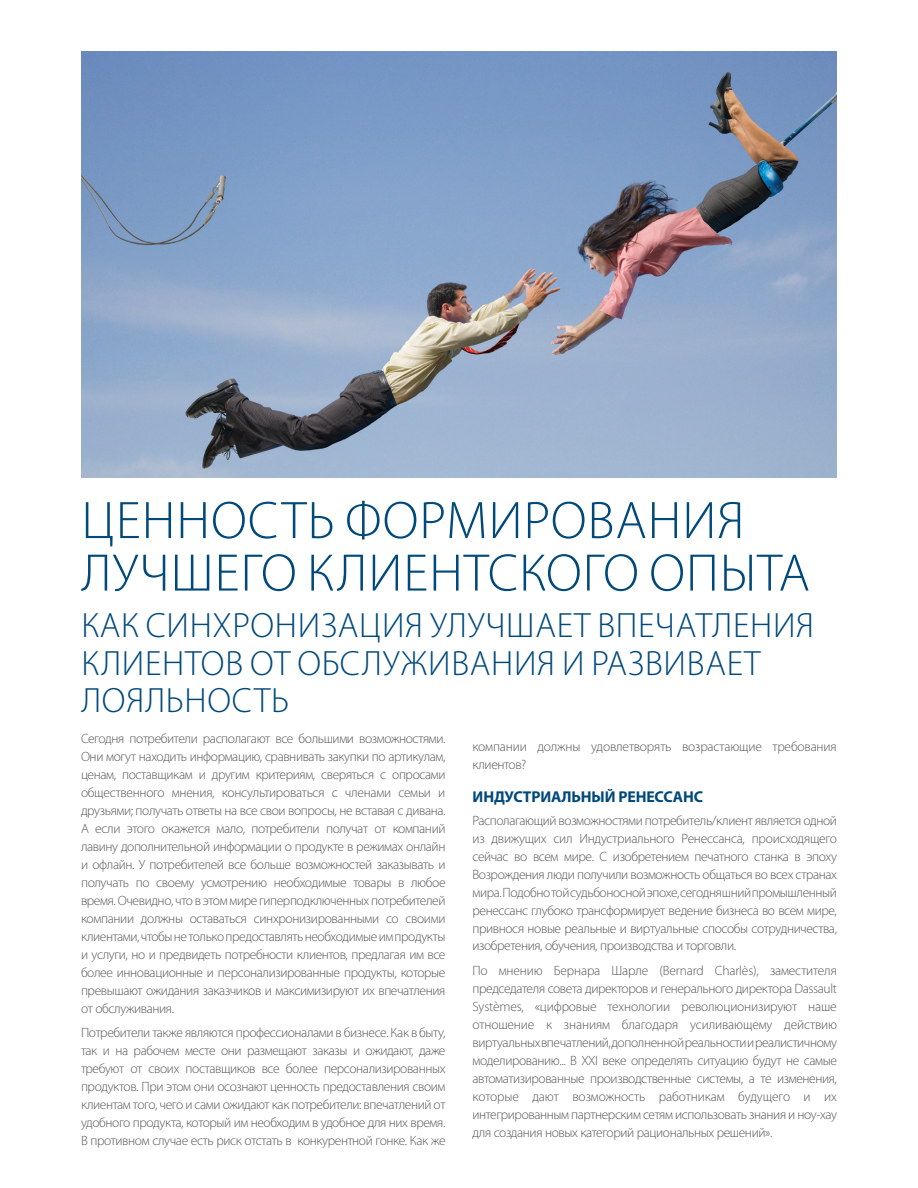
<style>
.page{position:relative;width:918px;height:1188px;background:#fff}
.page>*{position:absolute;margin:0;border:0;box-sizing:border-box;transform-origin:0 0}
.t1{font:300 53.25px/52.5px "Myriad Pro";letter-spacing:.02em;color:#00497b}
.t2{font:300 35.25px/37.5px "Myriad Pro";letter-spacing:.02em;color:#00497b}
.t3{font:700 15.75px "Myriad Pro";letter-spacing:-.01em;color:#00497b}
.t4{font:300 13.5px/18px "Myriad Pro";letter-spacing:-.03em;color:#57585a;text-align:justify}
</style>
<div class="page">
<img style="left:81px;top:52px;width:756px;height:425px">
<h1 class="t1" style="left:82px;top:495px;width:730px">ЦЕННОСТЬ ФОРМИРОВАНИЯ<br>ЛУЧШЕГО КЛИЕНТСКОГО ОПЫТА</h1>
<h2 class="t2" style="left:81px;top:607px;width:734px">КАК СИНХРОНИЗАЦИЯ УЛУЧШАЕТ ВПЕЧАТЛЕНИЯ<br>КЛИЕНТОВ ОТ ОБСЛУЖИВАНИЯ И РАЗВИВАЕТ<br>ЛОЯЛЬНОСТЬ</h2>
<p class="t4" style="left:81px;top:729px;width:366px">Сегодня потребители располагают все большими возможностями.<br>Они могут находить информацию, сравнивать закупки по артикулам, ценам, поставщикам и другим критериям, сверяться с опросами общественного мнения, консультироваться с членами семьи и друзьями; получать ответы на все свои вопросы, не вставая с дивана.<br>А если этого окажется мало, потребители получат от компаний лавину дополнительной информации о продукте в режимах онлайн и офлайн. У потребителей все больше возможностей заказывать и получать по своему усмотрению необходимые товары в любое время. Очевидно, что в этом мире гиперподключенных потребителей компании должны оставаться синхронизированными со своими клиентами, чтобы не только предоставлять необходимые им продукты и услуги, но и предвидеть потребности клиентов, предлагая им все более инновационные и персонализированные продукты, которые превышают ожидания заказчиков и максимизируют их впечатления от обслуживания.</p>
<p class="t4" style="left:81px;top:1024px;width:366px">Потребители также являются профессионалами в бизнесе. Как в быту, так и на рабочем месте они размещают заказы и ожидают, даже требуют от своих поставщиков все более персонализированных продуктов. При этом они осознают ценность предоставления своим клиентам того, чего и сами ожидают как потребители: впечатлений от удобного продукта, который им необходим в удобное для них время.<br>В противном случае есть риск отстать в конкурентной гонке. Как же</p>
<p class="t4" style="left:472px;top:737px;width:366px">компании должны удовлетворять возрастающие требования клиентов?</p>
<p class="t3" style="left:473px;top:787px;width:232px">ИНДУСТРИАЛЬНЫЙ РЕНЕССАНС</p>
<p class="t4" style="left:473px;top:811px;width:366px">Располагающий возможностями потребитель/клиент является одной из движущих сил Индустриального Ренессанса, происходящего сейчас во всем мире. С изобретением печатного станка в эпоху Возрождения люди получили возможность общаться во всех странах мира. Подобно той судьбоносной эпохе, сегодняшний промышленный ренессанс глубоко трансформирует ведение бизнеса во всем мире, привнося новые реальные и виртуальные способы сотрудничества, изобретения, обучения, производства и торговли.</p>
<p class="t4" style="left:473px;top:962px;width:366px">По мнению Бернара Шарле (Bernard Charlès), заместителя председателя совета директоров и генерального директора Dassault Systèmes, «цифровые технологии революционизируют наше отношение к знаниям благодаря усиливающему действию виртуальных впечатлений, дополненной реальности и реалистичному моделированию... В XXI веке определять ситуацию будут не самые автоматизированные производственные системы, а те изменения, которые дают возможность работникам будущего и их интегрированным партнерским сетям использовать знания и ноу-хау для создания новых категорий рациональных решений».</p>
</div>
